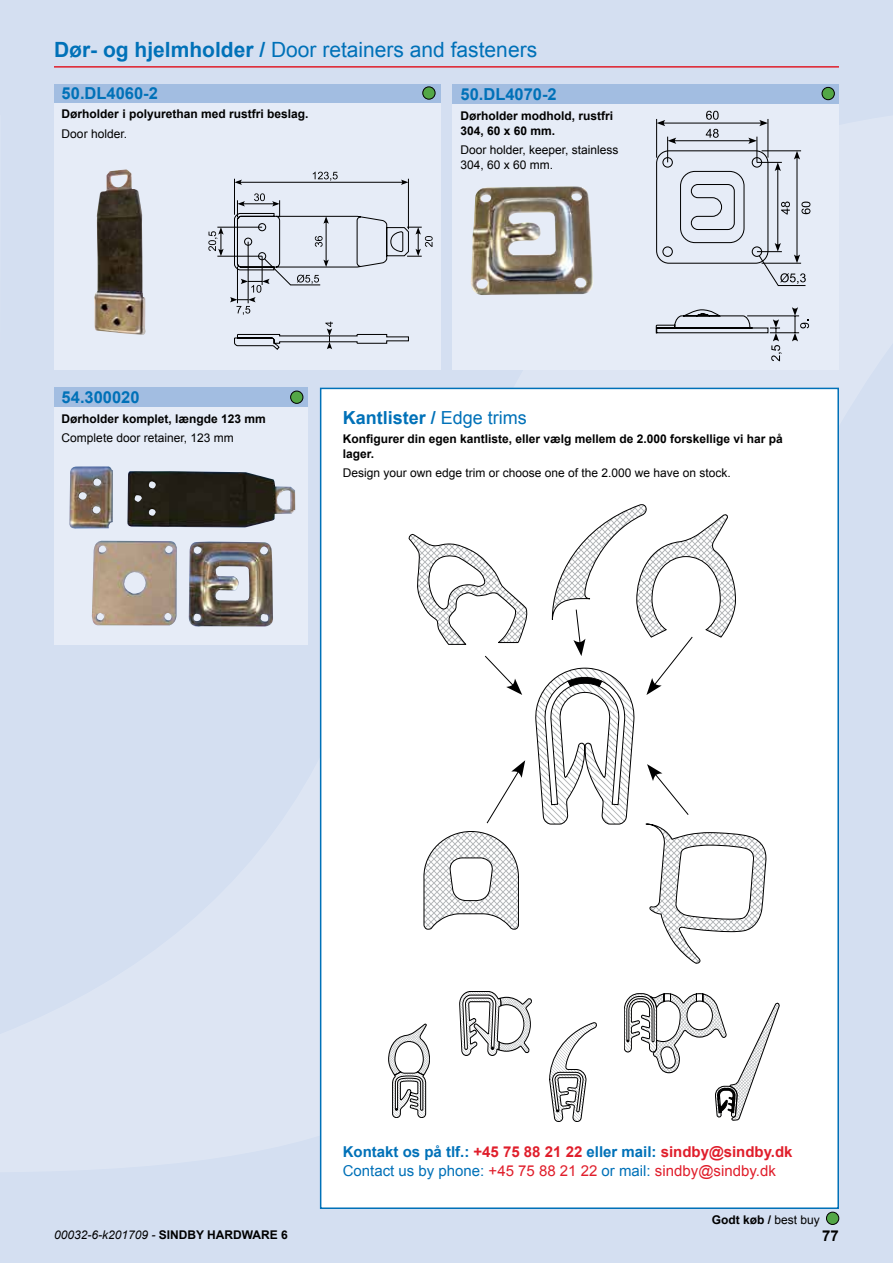
<style>
.page{position:relative;width:893px;height:1263px;background:#d4dff1}
.page>*{position:absolute;margin:0;border:0;box-sizing:border-box;transform-origin:0 0}
.t1{font:21px "Arial";color:#0071b8}
.t2{font:700 18px "Arial";color:#0071b8}
.t3{font:700 16.5px "Arial";color:#0071b8}
.t4{font:700 15px/19.5px "Arial";color:#e01e2b}
.t5{font:700 15px "Arial";color:#000}
.t6{font:700 12px/15px "Arial";color:#000}
.t7{font:12px/15px "Arial";color:#000}
.t8{font:italic 12px "Arial";color:#000}
.s1{font-weight:700}
.s2{font-weight:400}
.s3{color:#0071b8}
.s4{font-weight:400;color:#0071b8}
.s5{font-weight:700;font-style:normal}
</style>
<div class="page">
<svg style="left:406px;top:102px;width:433px;height:286px;fill:#dde5f3"></svg>
<hr style="left:54px;top:66px;width:785px;height:2px;background:#e01e2b">
<div style="left:453px;top:103px;width:386px;height:267px;background:#e6ecf7"></div>
<div style="left:453px;top:84px;width:386px;height:19px;background:#a2bde1"></div>
<img style="left:471px;top:186px;width:122px;height:109px">
<svg style="left:656px;top:111px;width:154px;height:250px"></svg>
<div style="left:54px;top:102px;width:386px;height:268px;background:#e6ecf7"></div>
<div style="left:54px;top:407px;width:253px;height:238px;background:#e6ecf7"></div>
<div style="left:54px;top:84px;width:386px;height:18px;background:#a2bde1"></div>
<div style="left:54px;top:388px;width:253px;height:19px;background:#a2bde1"></div>
<img style="left:94px;top:169px;width:52px;height:166px">
<img style="left:69px;top:466px;width:226px;height:161px">
<hr style="left:237px;top:182px;width:169px;height:1px;background:#000">
<hr style="left:234px;top:179px;width:1px;height:36px;background:#000">
<hr style="left:408px;top:179px;width:1px;height:50px;background:#000">
<svg style="left:401px;top:180px;width:7px;height:5px"></svg>
<svg style="left:235px;top:180px;width:7px;height:5px"></svg>
<hr style="left:217px;top:256px;width:45px;height:1px;background:#000">
<hr style="left:217px;top:227px;width:45px;height:1px;background:#000">
<svg style="left:313px;top:172px;width:25px;height:9px"></svg>
<svg style="left:208px;top:227px;width:16px;height:29px"></svg>
<svg style="left:230px;top:193px;width:203px;height:156px"></svg>
<div style="left:822px;top:87px;width:12px;height:13px;background:#53a746;border-radius:50%"></div>
<div style="left:822px;top:87px;width:12px;height:13px;border:1px solid #000;border-radius:50%"></div>
<div style="left:423px;top:87px;width:12px;height:12px;background:#53a746;border-radius:50%"></div>
<div style="left:423px;top:87px;width:12px;height:12px;border:1px solid #000;border-radius:50%"></div>
<div style="left:291px;top:391px;width:12px;height:12px;background:#53a746;border-radius:50%"></div>
<div style="left:290px;top:391px;width:13px;height:13px;border:1px solid #000;border-radius:50%"></div>
<div style="left:826px;top:1212px;width:13px;height:12px;background:#53a746;border-radius:50%"></div>
<div style="left:826px;top:1212px;width:13px;height:13px;border:1px solid #000;border-radius:50%"></div>
<div style="left:321px;top:388px;width:517px;height:820px;background:#fff"></div>
<svg style="left:423px;top:831px;width:96px;height:99px"></svg>
<svg style="left:409px;top:533px;width:118px;height:112px"></svg>
<svg style="left:535px;top:504px;width:231px;height:460px"></svg>
<svg style="left:485px;top:655px;width:37px;height:40px"></svg>
<svg style="left:486px;top:760px;width:39px;height:64px"></svg>
<svg style="left:388px;top:1024px;width:42px;height:94px"></svg>
<svg style="left:549px;top:1022px;width:48px;height:100px"></svg>
<svg style="left:459px;top:991px;width:73px;height:65px"></svg>
<svg style="left:624px;top:993px;width:156px;height:128px"></svg>
<h1 class="t1" style="left:54px;top:36px;width:485px"><span class="s1">Dør- og hjelmholder /</span> Door retainers and fasteners</h1>
<h3 class="t3" style="left:62px;top:82px;width:98px">50.DL4060-2</h3>
<p class="t6" style="left:62px;top:107px;width:248px">Dørholder i polyurethan med rustfri beslag.</p>
<p class="t7" style="left:62px;top:126px;width:67px">Door holder.</p>
<h3 class="t3" style="left:460px;top:83px;width:98px">50.DL4070-2</h3>
<p class="t6" style="left:460px;top:108px;width:154px">Dørholder modhold, rustfri<br>304, 60 x 60 mm.</p>
<p class="t7" style="left:460px;top:142px;width:160px">Door holder, keeper, stainless<br>304, 60 x 60 mm.</p>
<h3 class="t3" style="left:62px;top:386px;width:79px">54.300020</h3>
<p class="t6" style="left:62px;top:412px;width:206px">Dørholder komplet, længde 123 mm</p>
<p class="t7" style="left:62px;top:431px;width:174px">Complete door retainer, 123 mm</p>
<h2 class="t2" style="left:343px;top:405px;width:186px">Kantlister / <span class="s2">Edge trims</span></h2>
<p class="t6" style="left:343px;top:431px;width:442px">Konfigurer din egen kantliste, eller vælg mellem de 2.000 forskellige vi har på lager.</p>
<p class="t7" style="left:343px;top:465px;width:390px">Design your own edge trim or choose one of the 2.000 we have on stock.</p>
<p class="t4" style="left:343px;top:1142px;width:451px"><span class="s3">Kontakt os på tlf.:</span> +45 75 88 21 22 <span class="s3">eller mail:</span> sindby@sindby.dk<br><span class="s4">Contact us by phone:</span> <span class="s2">+45 75 88 21 22</span> <span class="s4">or mail:</span> <span class="s2">sindby@sindby.dk</span></p>
<p class="t6" style="left:712px;top:1212px;width:110px">Godt køb / <span class="s2">best buy</span></p>
<p class="t8" style="left:54px;top:1227px;width:235px">00032-6-k201709 - <span class="s5">SINDBY HARDWARE 6</span></p>
<p class="t5" style="left:822px;top:1226px;width:18px">77</p>
</div>
